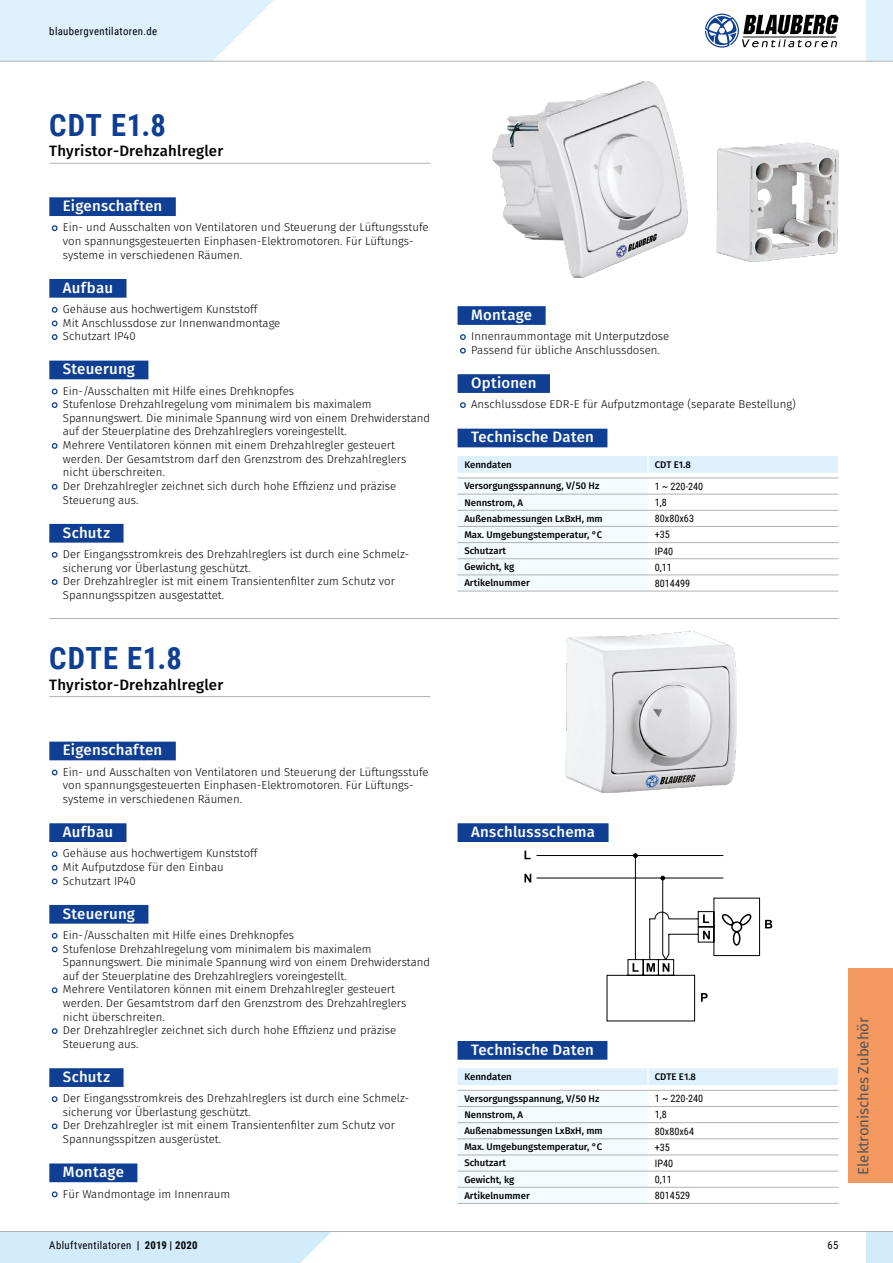
<style>
.page{position:relative;width:893px;height:1263px;background:#fff}
.page>*{position:absolute;margin:0;border:0;box-sizing:border-box;transform-origin:0 0}
.t1{font:700 30.6px "Roboto Condensed";letter-spacing:.02em;color:#0f3f93}
.t2{font:500 15px "Fira Sans";letter-spacing:.015em;color:#fff}
.t3{font:500 15px "Fira Sans";letter-spacing:.015em;color:#000}
.t4{font:15px "Fira Sans";letter-spacing:-.01em;color:#565655}
.t5{font:300 11.4px/13.6px "Fira Sans";color:#000}
.t6{font:10.8px "Roboto Condensed";letter-spacing:.03em;color:#000}
.t7{font:10.2px "Roboto Condensed";color:#000}
.t8{font:500 9.6px "Fira Sans";color:#000}
.s1{font-weight:700}
</style>
<div class="page">
<div style="left:848px;top:969px;width:45px;height:214px;background:#f49960"></div>
<hr style="left:49px;top:163px;width:381px;height:1px;background:#b1b2b3">
<div style="left:49px;top:197px;width:127px;height:19px;background:#0f3f93"></div>
<div style="left:49px;top:279px;width:77px;height:19px;background:#0f3f93"></div>
<div style="left:49px;top:361px;width:99px;height:18px;background:#0f3f93"></div>
<div style="left:49px;top:524px;width:75px;height:19px;background:#0f3f93"></div>
<svg style="left:51px;top:225px;width:7px;height:7px"></svg>
<svg style="left:51px;top:307px;width:7px;height:6px"></svg>
<svg style="left:51px;top:320px;width:7px;height:7px"></svg>
<svg style="left:51px;top:334px;width:7px;height:6px"></svg>
<svg style="left:51px;top:388px;width:7px;height:7px"></svg>
<svg style="left:51px;top:402px;width:7px;height:6px"></svg>
<svg style="left:51px;top:443px;width:7px;height:6px"></svg>
<svg style="left:51px;top:483px;width:7px;height:7px"></svg>
<svg style="left:51px;top:551px;width:7px;height:7px"></svg>
<svg style="left:51px;top:579px;width:7px;height:6px"></svg>
<hr style="left:49px;top:618px;width:789px;height:1px;background:#b1b2b3">
<img style="left:492px;top:82px;width:196px;height:196px">
<div style="left:458px;top:306px;width:88px;height:19px;background:#0f3f93"></div>
<div style="left:458px;top:374px;width:92px;height:19px;background:#0f3f93"></div>
<div style="left:458px;top:429px;width:149px;height:18px;background:#0f3f93"></div>
<svg style="left:460px;top:334px;width:6px;height:6px"></svg>
<svg style="left:460px;top:347px;width:6px;height:7px"></svg>
<svg style="left:460px;top:402px;width:6px;height:6px"></svg>
<hr style="left:648px;top:591px;width:190px;height:1px;background:#b1b2b3">
<hr style="left:458px;top:591px;width:190px;height:1px;background:#b1b2b3">
<svg style="left:458px;top:456px;width:381px;height:135px"></svg>
<img style="left:716px;top:143px;width:122px;height:119px">
<hr style="left:49px;top:696px;width:381px;height:1px;background:#b1b2b3">
<div style="left:49px;top:742px;width:127px;height:18px;background:#0f3f93"></div>
<div style="left:49px;top:823px;width:77px;height:19px;background:#0f3f93"></div>
<div style="left:49px;top:905px;width:99px;height:19px;background:#0f3f93"></div>
<div style="left:49px;top:1068px;width:75px;height:19px;background:#0f3f93"></div>
<div style="left:49px;top:1163px;width:88px;height:19px;background:#0f3f93"></div>
<svg style="left:51px;top:769px;width:7px;height:7px"></svg>
<svg style="left:51px;top:851px;width:7px;height:6px"></svg>
<svg style="left:51px;top:864px;width:7px;height:21px"></svg>
<svg style="left:51px;top:933px;width:7px;height:20px"></svg>
<svg style="left:51px;top:987px;width:7px;height:7px"></svg>
<svg style="left:51px;top:1028px;width:7px;height:6px"></svg>
<svg style="left:51px;top:1096px;width:7px;height:6px"></svg>
<svg style="left:51px;top:1123px;width:7px;height:7px"></svg>
<svg style="left:51px;top:1191px;width:7px;height:7px"></svg>
<img style="left:565px;top:631px;width:172px;height:161px">
<div style="left:458px;top:1041px;width:149px;height:19px;background:#0f3f93"></div>
<hr style="left:458px;top:1203px;width:190px;height:1px;background:#b1b2b3">
<hr style="left:648px;top:1203px;width:190px;height:1px;background:#b1b2b3">
<svg style="left:458px;top:1068px;width:381px;height:135px"></svg>
<div style="left:458px;top:823px;width:151px;height:19px;background:#0f3f93"></div>
<svg style="left:524px;top:851px;width:248px;height:170px"></svg>
<div style="left:866px;top:1231px;width:27px;height:32px;background:#d3ecfc"></div>
<div style="left:0;top:1232px;width:331px;height:31px;background:#d3ecfc"></div>
<hr style="left:0;top:1231px;width:893px;height:1px;background:#b1b2b3">
<div style="left:866px;top:0;width:27px;height:61px;background:#def1fd"></div>
<svg style="left:705px;top:14px;width:133px;height:34px"></svg>
<svg style="left:0;top:0;width:295px;height:61px"></svg>
<hr style="left:0;top:61px;width:893px;height:1px;background:#b1b2b3">
<p class="t6" style="left:49px;top:23px;width:109px">blaubergventilatoren.de</p>
<h1 class="t1" style="left:49px;top:104px;width:118px">CDT E1.8</h1>
<h2 class="t3" style="left:49px;top:141px;width:176px">Thyristor-Drehzahlregler</h2>
<h2 class="t2" style="left:63px;top:195px;width:101px">Eigenschaften</h2>
<p class="t5" style="left:63px;top:221px;width:367px">Ein- und Ausschalten von Ventilatoren und Steuerung der Lüftungsstufe von spannungsgesteuerten Einphasen-Elektromotoren. Für Lüftungs&shy;systeme in verschiedenen Räumen.</p>
<h2 class="t2" style="left:63px;top:277px;width:52px">Aufbau</h2>
<p class="t5" style="left:63px;top:303px;width:219px">Gehäuse aus hochwertigem Kunststoff<br>Mit Anschlussdose zur Innenwandmontage<br>Schutzart IP40</p>
<h2 class="t2" style="left:63px;top:358px;width:74px">Steuerung</h2>
<p class="t5" style="left:63px;top:385px;width:369px">Ein-/Ausschalten mit Hilfe eines Drehknopfes<br>Stufenlose Drehzahlregelung vom minimalem bis maximalem Spannungswert. Die minimale Spannung wird von einem Drehwiderstand auf der Steuerplatine des Drehzahlreglers voreingestellt.<br>Mehrere Ventilatoren können mit einem Drehzahlregler gesteuert werden. Der Gesamtstrom darf den Grenzstrom des Drehzahlreglers nicht überschreiten.<br>Der Drehzahlregler zeichnet sich durch hohe Effizienz und präzise Steuerung aus.</p>
<h2 class="t2" style="left:63px;top:522px;width:49px">Schutz</h2>
<p class="t5" style="left:63px;top:548px;width:346px">Der Eingangsstromkreis des Drehzahlreglers ist durch eine Schmelz&shy;sicherung vor Überlastung geschützt.<br>Der Drehzahlregler ist mit einem Transientenfilter zum Schutz vor Spannungsspitzen ausgestattet.</p>
<h1 class="t1" style="left:49px;top:637px;width:134px">CDTE E1.8</h1>
<h2 class="t3" style="left:49px;top:674px;width:176px">Thyristor-Drehzahlregler</h2>
<h2 class="t2" style="left:63px;top:739px;width:101px">Eigenschaften</h2>
<p class="t5" style="left:63px;top:766px;width:367px">Ein- und Ausschalten von Ventilatoren und Steuerung der Lüftungsstufe von spannungsgesteuerten Einphasen-Elektromotoren. Für Lüftungs&shy;systeme in verschiedenen Räumen.</p>
<h2 class="t2" style="left:63px;top:821px;width:52px">Aufbau</h2>
<p class="t5" style="left:63px;top:847px;width:196px">Gehäuse aus hochwertigem Kunststoff<br>Mit Aufputzdose für den Einbau<br>Schutzart IP40</p>
<h2 class="t2" style="left:63px;top:903px;width:74px">Steuerung</h2>
<p class="t5" style="left:63px;top:929px;width:369px">Ein-/Ausschalten mit Hilfe eines Drehknopfes<br>Stufenlose Drehzahlregelung vom minimalem bis maximalem Spannungswert. Die minimale Spannung wird von einem Drehwiderstand auf der Steuerplatine des Drehzahlreglers voreingestellt.<br>Mehrere Ventilatoren können mit einem Drehzahlregler gesteuert werden. Der Gesamtstrom darf den Grenzstrom des Drehzahlreglers nicht überschreiten.<br>Der Drehzahlregler zeichnet sich durch hohe Effizienz und präzise Steuerung aus.</p>
<h2 class="t2" style="left:63px;top:1066px;width:49px">Schutz</h2>
<p class="t5" style="left:63px;top:1092px;width:346px">Der Eingangsstromkreis des Drehzahlreglers ist durch eine Schmelz&shy;sicherung vor Überlastung geschützt.<br>Der Drehzahlregler ist mit einem Transientenfilter zum Schutz vor Spannungsspitzen ausgerüstet.</p>
<h2 class="t2" style="left:63px;top:1161px;width:63px">Montage</h2>
<p class="t5" style="left:63px;top:1187px;width:169px">Für Wandmontage im Innenraum</p>
<p class="t6" style="left:49px;top:1238px;width:150px">Abluftventilatoren <span class="s1">| 2019 | 2020</span></p>
<h2 class="t2" style="left:471px;top:304px;width:63px">Montage</h2>
<p class="t5" style="left:471px;top:330px;width:200px">Innenraummontage mit Unterputzdose<br>Passend für übliche Anschlussdosen.</p>
<h2 class="t2" style="left:471px;top:372px;width:67px">Optionen</h2>
<p class="t5" style="left:471px;top:398px;width:326px">Anschlussdose EDR-E für Aufputzmontage (separate Bestellung)</p>
<h2 class="t2" style="left:471px;top:426px;width:124px">Technische Daten</h2>
<p class="t8" style="left:464px;top:458px;width:49px">Kenndaten</p>
<p class="t8" style="left:655px;top:458px;width:38px">CDT E1.8</p>
<p class="t8" style="left:464px;top:479px;width:136px">Versorgungsspannung, V/50 Hz</p>
<p class="t7" style="left:655px;top:479px;width:50px">1 ~ 220-240</p>
<p class="t8" style="left:464px;top:495px;width:60px">Nennstrom, A</p>
<p class="t7" style="left:655px;top:495px;width:14px">1,8</p>
<p class="t8" style="left:464px;top:512px;width:140px">Außenabmessungen LxBxH, mm</p>
<p class="t7" style="left:655px;top:511px;width:41px">80x80x63</p>
<p class="t8" style="left:464px;top:528px;width:139px">Max. Umgebungstemperatur, °C</p>
<p class="t7" style="left:655px;top:528px;width:17px">+35</p>
<p class="t8" style="left:464px;top:544px;width:43px">Schutzart</p>
<p class="t7" style="left:655px;top:544px;width:20px">IP40</p>
<p class="t8" style="left:464px;top:560px;width:51px">Gewicht, kg</p>
<p class="t7" style="left:655px;top:560px;width:19px">0,11</p>
<p class="t8" style="left:464px;top:576px;width:67px">Artikelnummer</p>
<p class="t7" style="left:655px;top:576px;width:37px">8014499</p>
<h2 class="t2" style="left:471px;top:821px;width:125px">Anschlussschema</h2>
<h2 class="t2" style="left:471px;top:1039px;width:124px">Technische Daten</h2>
<p class="t8" style="left:464px;top:1070px;width:49px">Kenndaten</p>
<p class="t8" style="left:655px;top:1070px;width:43px">CDTE E1.8</p>
<p class="t8" style="left:464px;top:1092px;width:136px">Versorgungsspannung, V/50 Hz</p>
<p class="t7" style="left:655px;top:1091px;width:50px">1 ~ 220-240</p>
<p class="t8" style="left:464px;top:1108px;width:60px">Nennstrom, A</p>
<p class="t7" style="left:655px;top:1107px;width:14px">1,8</p>
<p class="t8" style="left:464px;top:1124px;width:140px">Außenabmessungen LxBxH, mm</p>
<p class="t7" style="left:655px;top:1124px;width:41px">80x80x64</p>
<p class="t8" style="left:464px;top:1140px;width:139px">Max. Umgebungstemperatur, °C</p>
<p class="t7" style="left:655px;top:1140px;width:17px">+35</p>
<p class="t8" style="left:464px;top:1156px;width:43px">Schutzart</p>
<p class="t7" style="left:655px;top:1156px;width:20px">IP40</p>
<p class="t8" style="left:464px;top:1172px;width:51px">Gewicht, kg</p>
<p class="t7" style="left:655px;top:1172px;width:19px">0,11</p>
<p class="t8" style="left:464px;top:1188px;width:67px">Artikelnummer</p>
<p class="t7" style="left:655px;top:1188px;width:37px">8014529</p>
<h2 class="t4" style="left:853px;top:1174px;width:159px;rotate:-90deg">Elektronisches Zubehör</h2>
<p class="t6" style="left:827px;top:1238px;width:13px">65</p>
</div>
